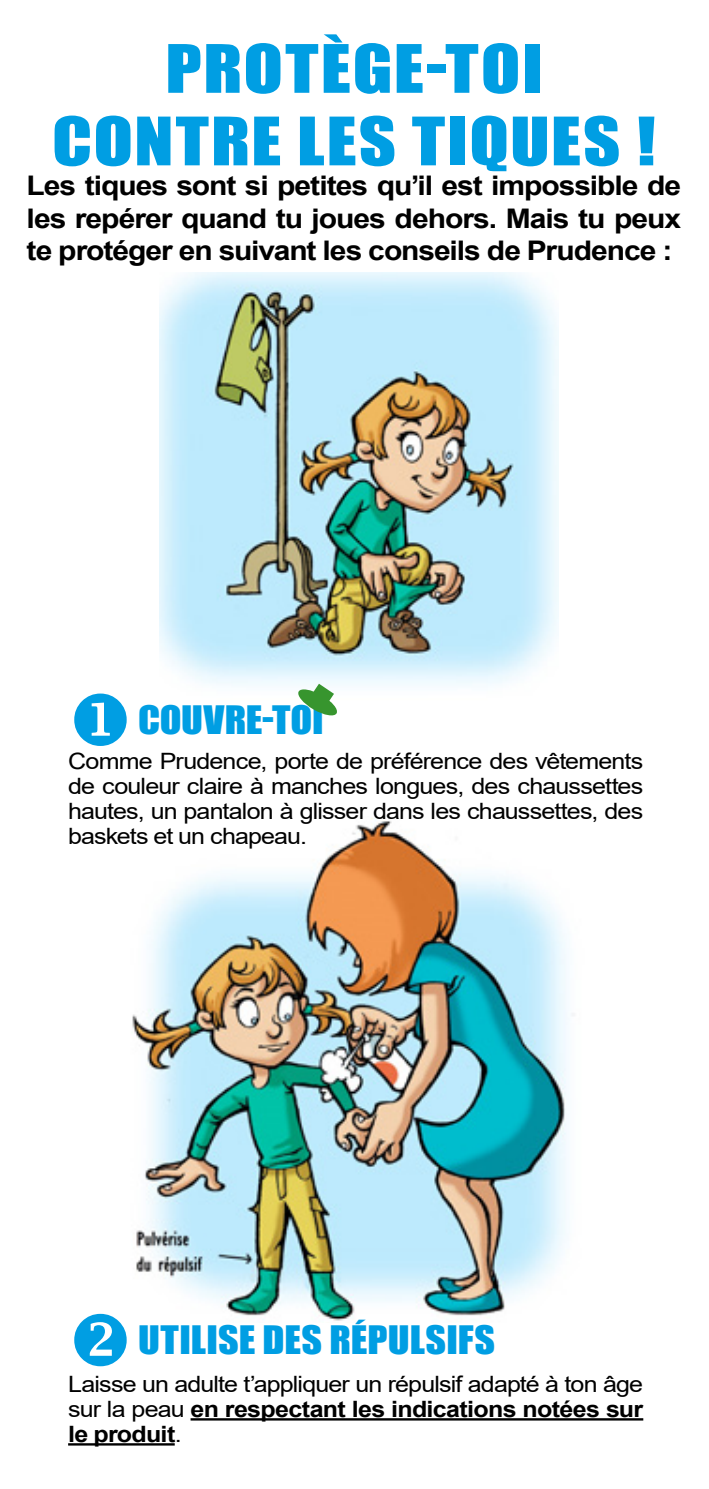
<style>
.page{position:relative;width:709px;height:1489px;background:#fff}
.page>*{position:absolute;margin:0;border:0;box-sizing:border-box;transform-origin:0 0}
.t1{font:61.5px "Impact";letter-spacing:.025em;color:#009ee3;scale:1.18 1}
.t2{font:36px "Impact";color:#009ee3;scale:1.11 1}
.t3{font:700 27px/32.5px "Arial";letter-spacing:-.035em;color:#000;text-align:justify;scale:1.11 1}
.t4{font:22.5px/25px "Arial";letter-spacing:-.035em;color:#000;text-align:justify;scale:1.11 1}
.s1{font-weight:700}
</style>
<div class="page">
<img style="left:132px;top:818px;width:442px;height:503px">
<img style="left:159px;top:273px;width:400px;height:413px">
<hr style="left:190px;top:1417px;width:453px;height:3px;background:#000">
<hr style="left:68px;top:1442px;width:107px;height:3px;background:#000">
<svg style="left:296px;top:683px;width:43px;height:33px"></svg>
<p class="t1" style="left:165px;top:21px;width:321px">PROTÈGE-TOI</p>
<p class="t1" style="left:52px;top:93px;width:513px">CONTRE LES TIQUES !</p>
<p class="t3" style="left:27px;top:170px;width:591px">Les tiques sont si petites qu’il est impossible de les repérer quand tu joues dehors. Mais tu peux te protéger en suivant les conseils de Prudence :</p>
<p class="t2" style="left:138px;top:691px;width:169px">COUVRE-TOI</p>
<p class="t4" style="left:68px;top:748px;width:520px">Comme Prudence, porte de préférence des vêtements de couleur claire à manches longues, des chaussettes hautes, un pantalon à glisser dans les chaussettes, des baskets et un chapeau.</p>
<p class="t2" style="left:138px;top:1311px;width:323px">UTILISE DES RÉPULSIFS</p>
<p class="t4" style="left:68px;top:1371px;width:519px">Laisse un adulte t’appliquer un répulsif adapté à ton âge sur la peau <span class="s1">en respectant les indications notées sur le produit</span>.</p>
</div>
